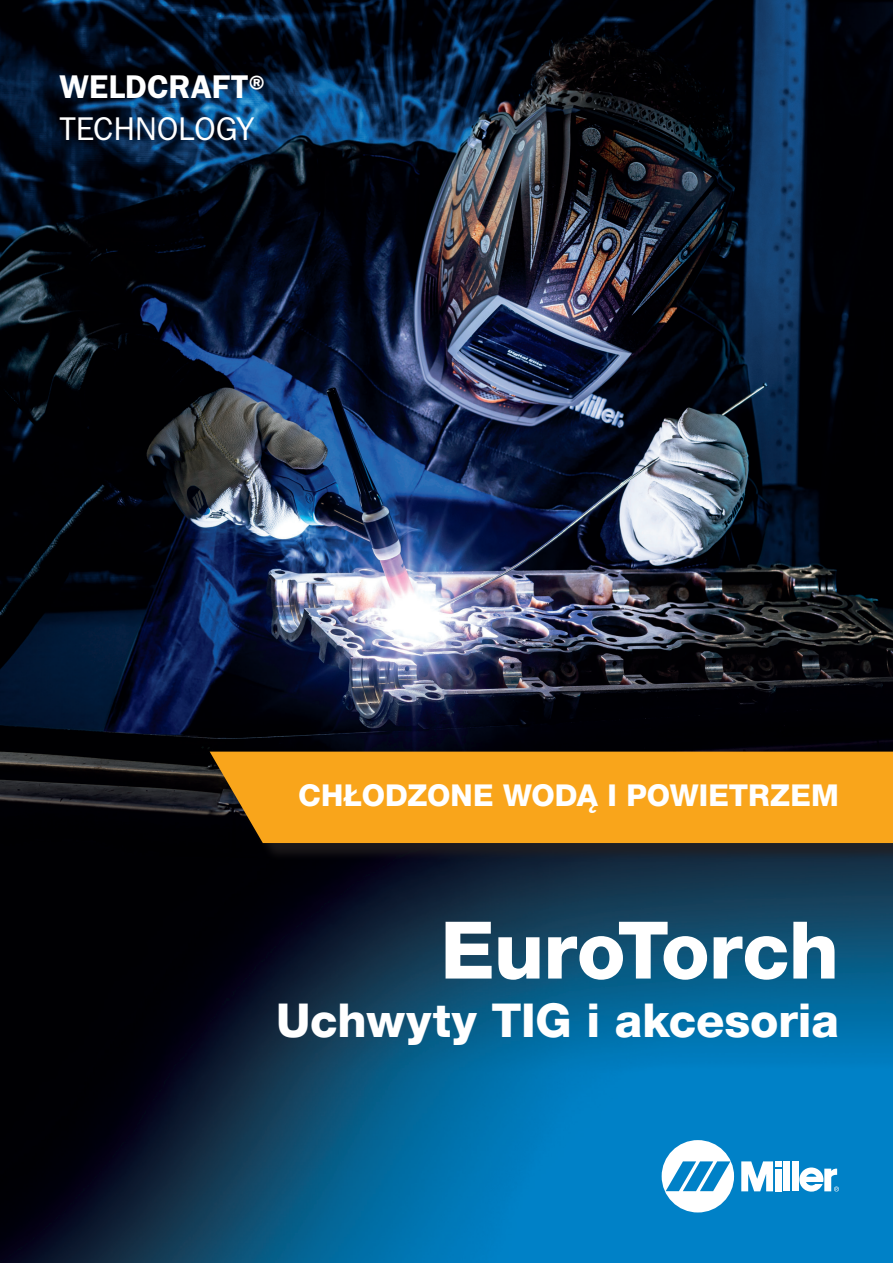
<style>
.page{position:relative;width:893px;height:1263px;background:#fff}
.page>*{position:absolute;margin:0;border:0;box-sizing:border-box;transform-origin:0 0}
.t1{font:800 79.5px "Helvetica Neue LT Com";letter-spacing:-.01em;color:#fff}
.t2{font:800 46.5px "Helvetica Neue LT Com";letter-spacing:-.005em;color:#fff}
.t3{font:600 33px "ITC Franklin Gothic Std";color:#fff}
.t4{font:33px "ITC Franklin Gothic Std";letter-spacing:-.005em;color:#fff}
.t5{font:800 30px "Helvetica Neue LT Com";letter-spacing:.005em;color:#fff}
</style>
<div class="page">
<img style="left:0;top:0;width:893px;height:1263px">
<svg style="left:662px;top:1140px;width:72px;height:72px"></svg>
<div style="left:783px;top:1161px;width:7px;height:30px;background:#fff"></div>
<div style="left:792px;top:1161px;width:7px;height:30px;background:#fff"></div>
<div style="left:774px;top:1161px;width:7px;height:6px;background:#fff"></div>
<div style="left:774px;top:1168px;width:7px;height:23px;background:#fff"></div>
<svg style="left:741px;top:1161px;width:32px;height:30px"></svg>
<svg style="left:799px;top:1167px;width:40px;height:24px"></svg>
<div style="left:213px;top:754px;width:680px;height:108px;background:#231f20;opacity:.75"></div>
<div style="left:210px;top:752px;width:683px;height:91px;background:#f9a51b"></div>
<p class="t3" style="left:60px;top:67px;width:215px">WELDCRAFT®</p>
<p class="t4" style="left:60px;top:110px;width:197px">TECHNOLOGY</p>
<p class="t5" style="left:298px;top:778px;width:542px">CHŁODZONE WODĄ I POWIETRZEM</p>
<h1 class="t1" style="left:440px;top:903px;width:400px">EuroTorch</h1>
<h2 class="t2" style="left:276px;top:992px;width:564px">Uchwyty TIG i akcesoria</h2>
</div>
